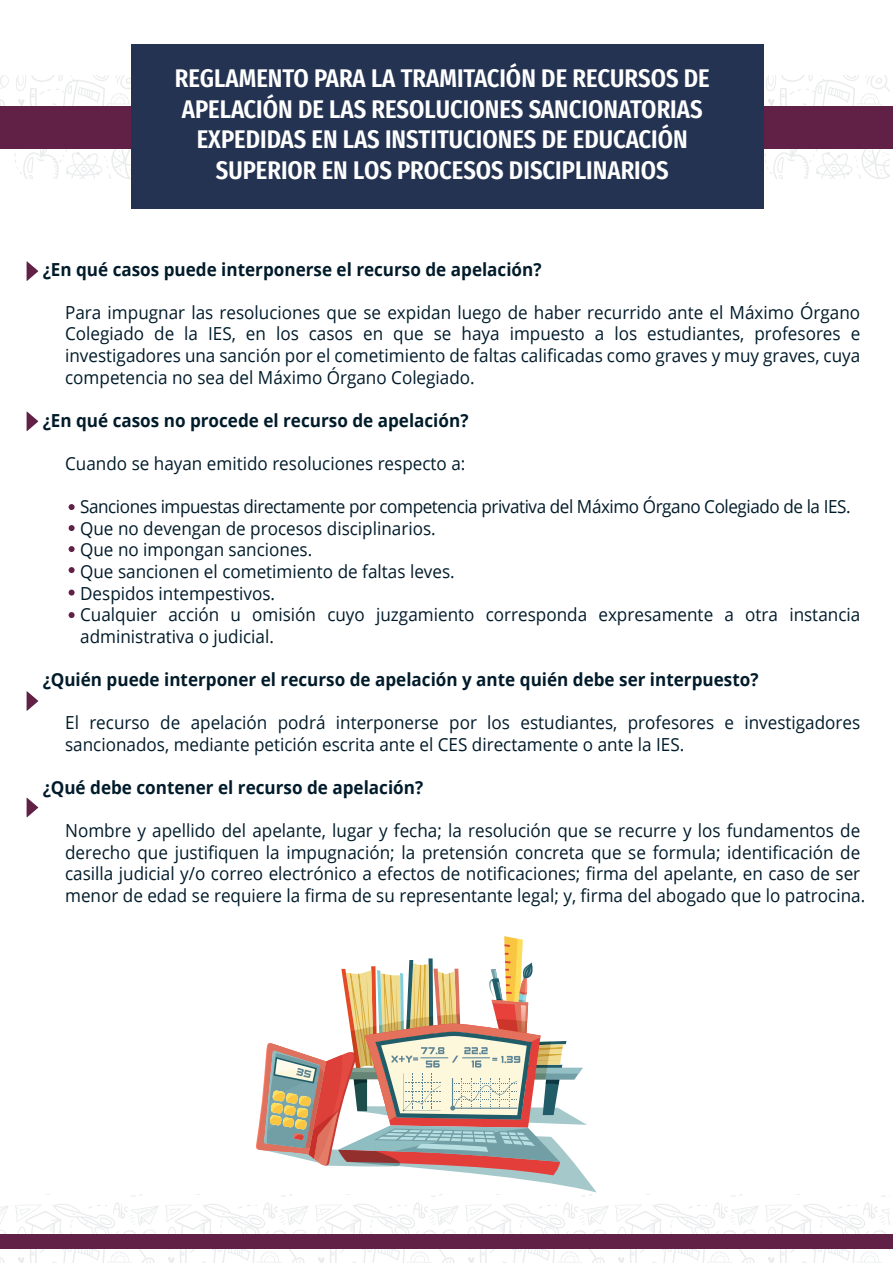
<style>
.page{position:relative;width:893px;height:1263px;background:#fff}
.page>*{position:absolute;margin:0;border:0;box-sizing:border-box;transform-origin:0 0}
.t1{font:600 25.5px/30.6px "Fira Sans Condensed";color:#fff;text-align:center}
.t2{font:18px/21.6px "Open Sans";color:#001b2a;scale:.95 1}
.t3{font:700 18px "Open Sans";color:#001b2a;scale:.95 1}
</style>
<div class="page">
<svg style="left:0;top:1194px;width:890px;height:69px"></svg>
<svg style="left:0;top:76px;width:890px;height:102px"></svg>
<div style="left:0;top:106px;width:893px;height:42px;background:#612147"></div>
<div style="left:131px;top:44px;width:633px;height:164px;background:#243352"></div>
<svg style="left:27px;top:261px;width:11px;height:20px"></svg>
<svg style="left:27px;top:411px;width:11px;height:20px"></svg>
<svg style="left:27px;top:691px;width:11px;height:20px"></svg>
<svg style="left:27px;top:798px;width:11px;height:19px"></svg>
<div style="left:0;top:1234px;width:893px;height:14px;background:#612147"></div>
<svg style="left:256px;top:936px;width:340px;height:256px"></svg>
<svg style="left:69px;top:504px;width:6px;height:6px"></svg>
<svg style="left:69px;top:525px;width:6px;height:6px"></svg>
<svg style="left:69px;top:546px;width:6px;height:6px"></svg>
<svg style="left:69px;top:567px;width:6px;height:6px"></svg>
<svg style="left:69px;top:590px;width:6px;height:6px"></svg>
<svg style="left:69px;top:612px;width:6px;height:6px"></svg>
<h1 class="t1" style="left:175px;top:60px;width:536px">REGLAMENTO PARA LA TRAMITACIÓN DE RECURSOS DE APELACIÓN DE LAS RESOLUCIONES SANCIONATORIAS EXPEDIDAS EN LAS INSTITUCIONES DE EDUCACIÓN SUPERIOR EN LOS PROCESOS DISCIPLINARIOS</h1>
<p class="t3" style="left:43px;top:256px;width:527px">¿En qué casos puede interponerse el recurso de apelación?</p>
<p class="t2" style="left:65px;top:301px;width:838px;text-align:justify">Para impugnar las resoluciones que se expidan luego de haber recurrido ante el Máximo Órgano Colegiado de la IES, en los casos en que se haya impuesto a los estudiantes, profesores e investigadores una sanción por el cometimiento de faltas calificadas como graves y muy graves, cuya competencia no sea del Máximo Órgano Colegiado.</p>
<p class="t3" style="left:43px;top:407px;width:450px">¿En qué casos no procede el recurso de apelación?</p>
<p class="t2" style="left:65px;top:452px;width:423px">Cuando se hayan emitido resoluciones respecto a:</p>
<p class="t2" style="left:80px;top:495px;width:823px">Sanciones impuestas directamente por competencia privativa del Máximo Órgano Colegiado de la IES.<br>Que no devengan de procesos disciplinarios.<br>Que no impongan sanciones.<br>Que sancionen el cometimiento de faltas leves.<br>Despidos intempestivos.<br>Cualquier acción u omisión cuyo juzgamiento corresponda expresamente a otra instancia administrativa o judicial.</p>
<p class="t3" style="left:43px;top:667px;width:755px">¿Quién puede interponer el recurso de apelación y ante quién debe ser interpuesto?</p>
<p class="t2" style="left:65px;top:711px;width:838px">El recurso de apelación podrá interponerse por los estudiantes, profesores e investigadores sancionados, mediante petición escrita ante el CES directamente o ante la IES.</p>
<p class="t3" style="left:43px;top:775px;width:402px">¿Qué debe contener el recurso de apelación?</p>
<p class="t2" style="left:65px;top:819px;width:844px">Nombre y apellido del apelante, lugar y fecha; la resolución que se recurre y los fundamentos de derecho que justifiquen la impugnación; la pretensión concreta que se formula; identificación de casilla judicial y/o correo electrónico a efectos de notificaciones; firma del apelante, en caso de ser menor de edad se requiere la firma de su representante legal; y, firma del abogado que lo patrocina.</p>
</div>
